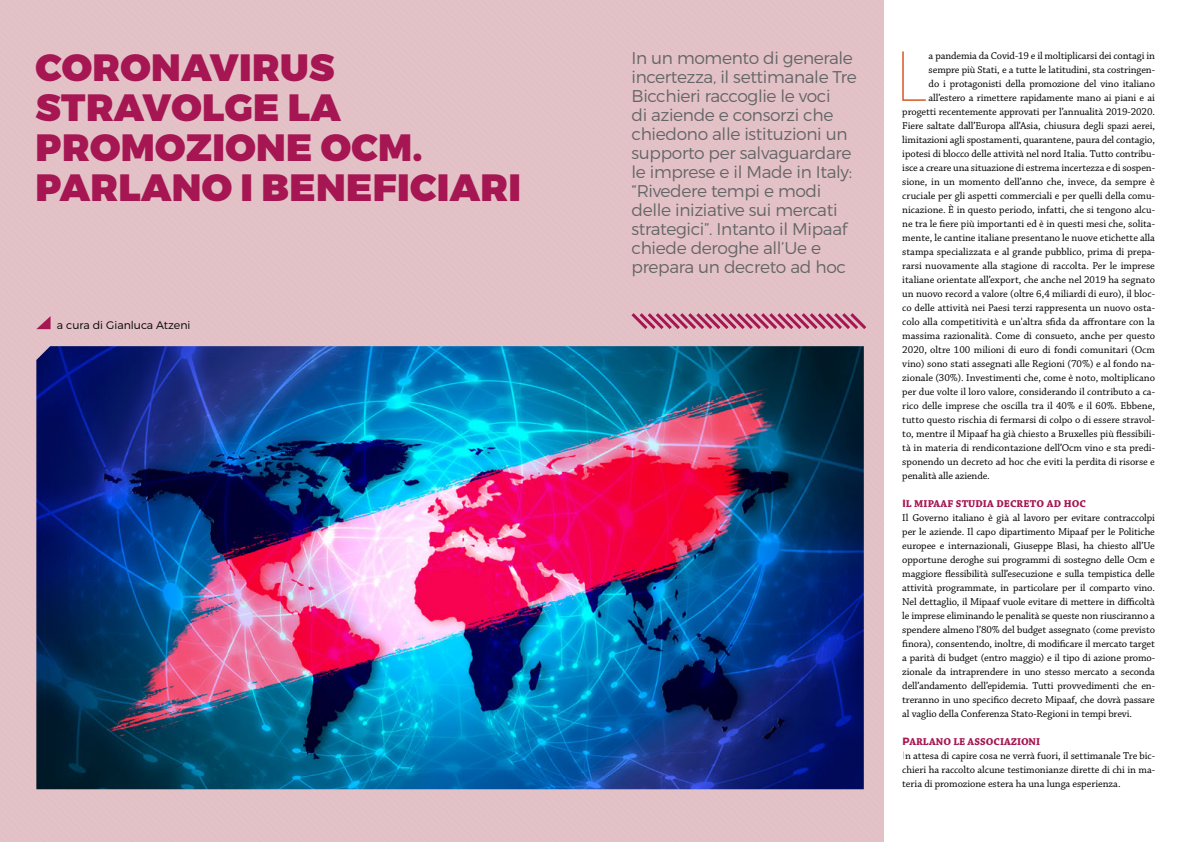
<style>
.page{position:relative;width:1191px;height:842px;background:#fff}
.page>*{position:absolute;margin:0;border:0;box-sizing:border-box;transform-origin:0 0}
.t1{font:100 70.6px "Montserrat";color:#d64c13}
.t2{font:900 38px/40px "Montserrat";letter-spacing:.01em;color:#a51652}
.t3{font:300 17px/19px "Montserrat";letter-spacing:-.02em;color:#646567}
.t4{font:300 11px "Montserrat";color:#000}
.t5{font:10.5px/14px "Chaparral Pro";letter-spacing:-.005em;color:#000}
.s1{font-family:"Montserrat";font-weight:700;color:#a51652}
.s2{font-weight:700;color:#a51652}
.s3{font-family:"Montserrat";font-weight:100}
</style>
<div class="page">
<svg style="left:36px;top:316px;width:15px;height:13px"></svg>
<div style="left:595px;top:0;width:288px;height:842px;background:#e2c0c5"></div>
<svg style="left:631px;top:313px;width:235px;height:16px"></svg>
<img style="left:36px;top:346px;width:827px;height:443px">
<h2 class="t2" style="left:36px;top:49px;width:487px">CORONAVIRUS<br>STRAVOLGE LA<br>PROMOZIONE OCM.<br>PARLANO I BENEFICIARI</h2>
<p class="t4" style="left:57px;top:318px;width:135px">a cura di Gianluca Atzeni</p>
<p class="t3" style="left:631px;top:48px;width:227px">In un momento di generale incertezza, il settimanale Tre<br>Bicchieri raccoglie le voci<br>di aziende e consorzi che chiedono alle istituzioni un supporto per salvaguardare le imprese e il Made in Italy: “Rivedere tempi e modi delle iniziative sui mercati strategici”. Intanto il Mipaaf chiede deroghe all’Ue e prepara un decreto ad hoc</p>
<h1 class="t1" style="left:893px;top:33px;width:36px">L</h1>
<p class="t5" style="left:928px;top:49px;width:228px">a pandemia da Covid-19 e il moltiplicarsi dei contagi in</p>
<p class="t5" style="left:928px;top:63px;width:228px">sempre più Stati, e a tutte le latitudini, sta costringen-</p>
<p class="t5" style="left:928px;top:77px;width:228px">do i protagonisti della promozione del vino italiano</p>
<p class="t5" style="left:928px;top:91px;width:228px">all’estero a rimettere rapidamente mano ai piani e ai</p>
<p class="t5" style="left:902px;top:105px;width:254px">progetti recentemente approvati per l’annualità 2019-2020.</p>
<p class="t5" style="left:902px;top:119px;width:254px">Fiere saltate dall’Europa all’Asia, chiusura degli spazi aerei,</p>
<p class="t5" style="left:902px;top:133px;width:254px">limitazioni agli spostamenti, quarantene, paura del contagio,</p>
<p class="t5" style="left:902px;top:147px;width:254px">ipotesi di blocco delle attività nel nord Italia. Tutto contribu-</p>
<p class="t5" style="left:902px;top:161px;width:254px">isce a creare una situazione di estrema incertezza e di sospen-</p>
<p class="t5" style="left:902px;top:175px;width:254px">sione, in un momento dell’anno che, invece, da sempre è</p>
<p class="t5" style="left:902px;top:189px;width:254px">cruciale per gli aspetti commerciali e per quelli della comu-</p>
<p class="t5" style="left:902px;top:203px;width:254px">nicazione. È in questo periodo, infatti, che si tengono alcu-</p>
<p class="t5" style="left:902px;top:217px;width:254px">ne tra le fiere più importanti ed è in questi mesi che, solita-</p>
<p class="t5" style="left:902px;top:231px;width:254px">mente, le cantine italiane presentano le nuove etichette alla</p>
<p class="t5" style="left:902px;top:245px;width:254px">stampa specializzata e al grande pubblico, prima di prepa-</p>
<p class="t5" style="left:902px;top:259px;width:254px">rarsi nuovamente alla stagione di raccolta. Per le imprese</p>
<p class="t5" style="left:902px;top:273px;width:254px">italiane orientate all’export, che anche nel 2019 ha segnato</p>
<p class="t5" style="left:902px;top:287px;width:254px">un nuovo record a valore (oltre 6,4 miliardi di euro), il bloc-</p>
<p class="t5" style="left:902px;top:301px;width:254px">co delle attività nei Paesi terzi rappresenta un nuovo osta-</p>
<p class="t5" style="left:902px;top:315px;width:254px">colo alla competitività e un'altra sfida da affrontare con la</p>
<p class="t5" style="left:902px;top:329px;width:254px">massima razionalità. Come di consueto, anche per questo</p>
<p class="t5" style="left:902px;top:343px;width:254px">2020, oltre 100 milioni di euro di fondi comunitari (Ocm</p>
<p class="t5" style="left:902px;top:357px;width:254px">vino) sono stati assegnati alle Regioni (70%) e al fondo na-</p>
<p class="t5" style="left:902px;top:371px;width:254px">zionale (30%). Investimenti che, come è noto, moltiplicano</p>
<p class="t5" style="left:902px;top:385px;width:254px">per due volte il loro valore, considerando il contributo a ca-</p>
<p class="t5" style="left:902px;top:399px;width:254px">rico delle imprese che oscilla tra il 40% e il 60%. Ebbene,</p>
<p class="t5" style="left:902px;top:413px;width:254px">tutto questo rischia di fermarsi di colpo o di essere stravol-</p>
<p class="t5" style="left:902px;top:427px;width:254px">to, mentre il Mipaaf ha già chiesto a Bruxelles più flessibili-</p>
<p class="t5" style="left:902px;top:441px;width:254px">tà in materia di rendicontazione dell’Ocm vino e sta predi-</p>
<p class="t5" style="left:902px;top:455px;width:254px">sponendo un decreto ad hoc che eviti la perdita di risorse e</p>
<p class="t5" style="left:902px;top:469px;width:89px">penalità alle aziende.</p>
<p class="t5" style="left:902px;top:497px;width:254px"><span class="s1">I</span><span class="s2">L MIPAAF STUDIA DECRETO AD HOC<br></span>Il Governo italiano è già al lavoro per evitare contraccolpi per le aziende. Il capo dipartimento Mipaaf per le Politiche europee e internazionali, Giuseppe Blasi, ha chiesto all’Ue opportune deroghe sui programmi di sostegno delle Ocm e maggiore flessibilità sull’esecuzione e sulla tempistica delle attività programmate, in particolare per il comparto vino.<br>Nel dettaglio, il Mipaaf vuole evitare di mettere in difficoltà le imprese eliminando le penalità se queste non riusciranno a spendere almeno l’80% del budget assegnato (come previsto finora), consentendo, inoltre, di modificare il mercato target a parità di budget (entro maggio) e il tipo di azione promo&shy;zionale da intraprendere in uno stesso mercato a seconda dell’andamento dell’epidemia. Tutti provvedimenti che en&shy;treranno in uno specifico decreto Mipaaf, che dovrà passare al vaglio della Conferenza Stato-Regioni in tempi brevi.</p>
<p class="t5" style="left:902px;top:735px;width:254px"><span class="s1">P</span><span class="s2">ARLANO LE ASSOCIAZIONI<br></span><span class="s3">I</span>n attesa di capire cosa ne verrà fuori, il settimanale Tre bic&shy;chieri ha raccolto alcune testimonianze dirette di chi in ma&shy;teria di promozione estera ha una lunga esperienza.</p>
</div>
